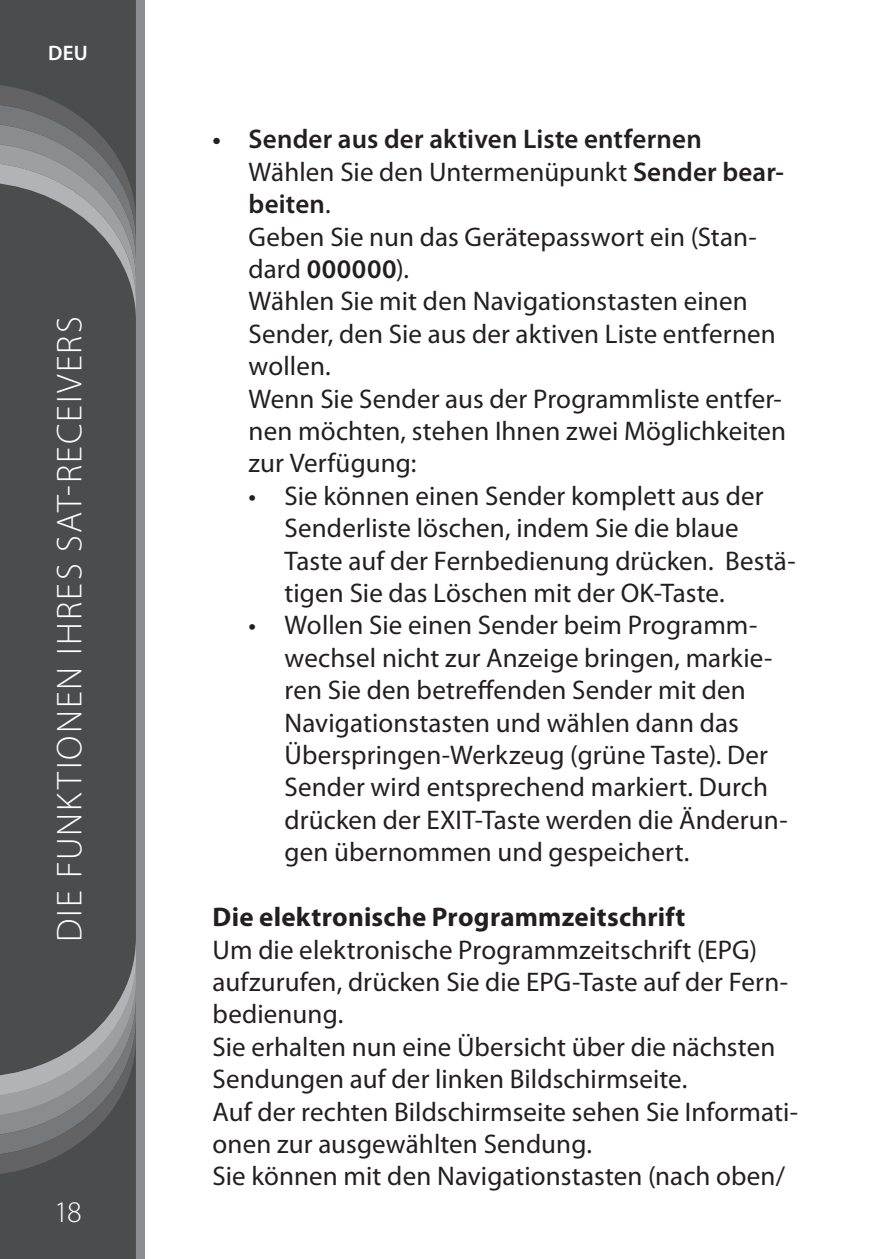
<style>
.page{position:relative;width:893px;height:1259px;background:#fff}
.page>*{position:absolute;margin:0;border:0;box-sizing:border-box;transform-origin:0 0}
.t1{font:300 36px "Myriad Pro";letter-spacing:.055em;color:#fff}
.t2{font:300 30px "Myriad Pro";color:#fff}
.t3{font:27px/32.4px "Myriad Pro";letter-spacing:.005em;color:#231f20}
.t4{font:700 27px "Myriad Pro";letter-spacing:.01em;color:#231f20}
.t5{font:600 21px "Myriad Pro";color:#fff}
.s1{font-weight:600}
</style>
<div class="page">
<div style="left:0;top:0;width:145px;height:1259px;background:#8a8c8f"></div>
<div style="left:0;top:321px;width:136px;height:617px;background:#4b4c4d"></div>
<svg style="left:0;top:0;width:136px;height:321px;background:#5e5f60"></svg>
<svg style="left:0;top:938px;width:136px;height:321px;background:#5e5f61"></svg>
<p class="t5" style="left:48px;top:39px;width:41px">DEU</p>
<h1 class="t1" style="left:50px;top:942px;width:627px;rotate:-90deg">DIE FUNKTIONEN IHRES SAT-RECEIVERS</h1>
<p class="t2" style="left:54px;top:1195px;width:29px">18</p>
<p class="t3" style="left:249px;top:123px;width:539px;text-indent:-36px"><span class="s1">• Sender aus der aktiven Liste entfernen<br></span>Wählen Sie den Untermenüpunkt <span class="s1">Sender bear&shy;beiten</span>.<br>Geben Sie nun das Gerätepasswort ein (Stan&shy;dard <span class="s1">000000</span>).<br>Wählen Sie mit den Navigationstasten einen<br>Sender, den Sie aus der aktiven Liste entfernen wollen.<br>Wenn Sie Sender aus der Programmliste entfer&shy;nen möchten, stehen Ihnen zwei Möglichkeiten zur Verfügung:</p>
<p class="t3" style="left:285px;top:479px;width:513px;text-indent:-36px">• Sie können einen Sender komplett aus der Senderliste löschen, indem Sie die blaue Taste auf der Fernbedienung drücken. Bestä&shy;tigen Sie das Löschen mit der OK-Taste.</p>
<p class="t3" style="left:285px;top:609px;width:504px;text-indent:-36px">• Wollen Sie einen Sender beim Programm&shy;wechsel nicht zur Anzeige bringen, markie&shy;ren Sie den betreffenden Sender mit den Navigationstasten und wählen dann das Überspringen-Werkzeug (grüne Taste). Der Sender wird entsprechend markiert. Durch drücken der EXIT-Taste werden die Änderun&shy;gen übernommen und gespeichert.</p>
<p class="t4" style="left:213px;top:899px;width:474px">Die elektronische Programmzeitschrift</p>
<p class="t3" style="left:213px;top:933px;width:587px">Um die elektronische Programmzeitschrift (EPG) aufzurufen, drücken Sie die EPG-Taste auf der Fern&shy;bedienung.<br>Sie erhalten nun eine Übersicht über die nächsten Sendungen auf der linken Bildschirmseite.<br>Auf der rechten Bildschirmseite sehen Sie Informati&shy;onen zur ausgewählten Sendung.<br>Sie können mit den Navigationstasten (nach oben/</p>
</div>
